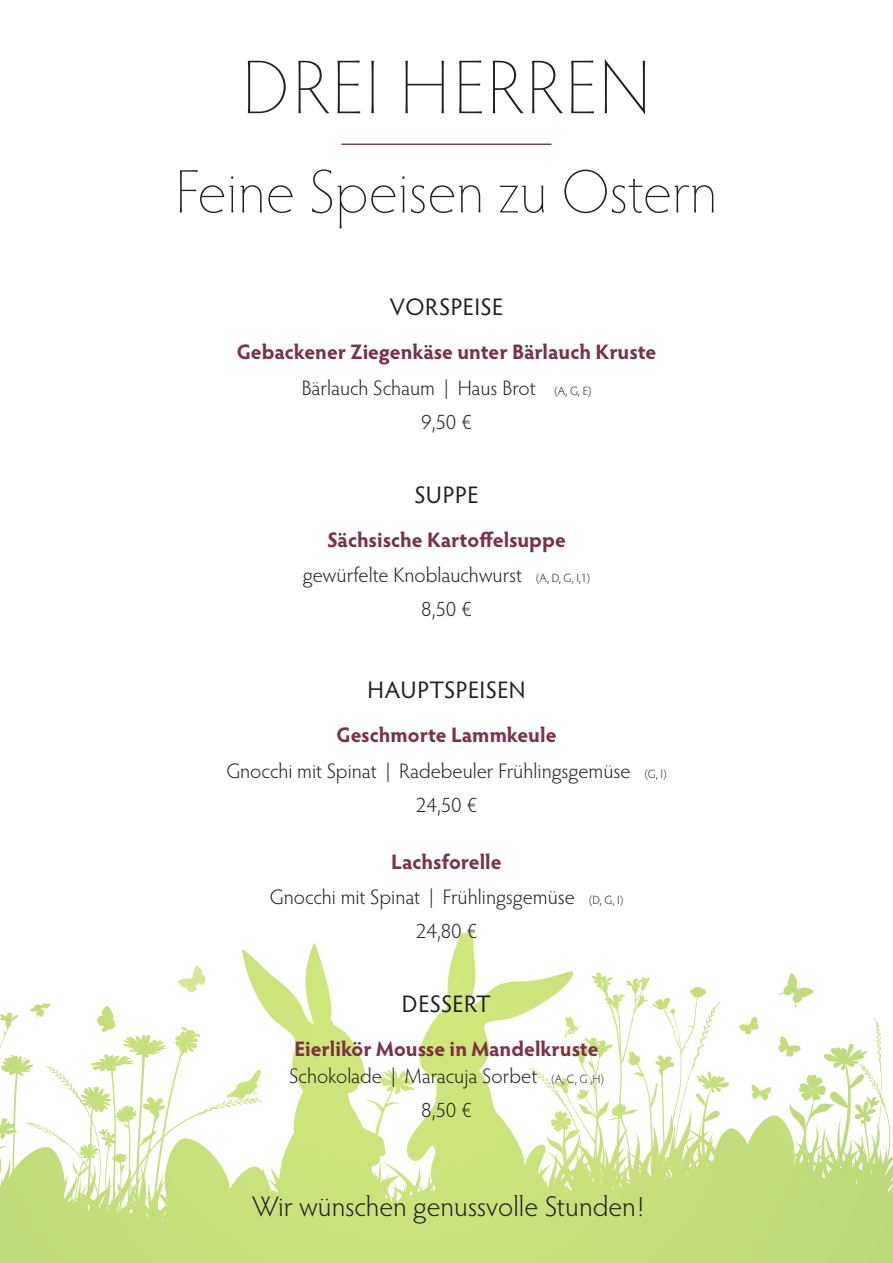
<style>
.page{position:relative;width:893px;height:1263px;background:#fff}
.page>*{position:absolute;margin:0;border:0;box-sizing:border-box;transform-origin:0 0}
.t1{font:200 76.5px "Hypatia Sans Pro";letter-spacing:.03em;color:#231f20}
.t2{font:200 61.5px "Hypatia Sans Pro";letter-spacing:-.005em;color:#231f20}
.t3{font:300 28.5px "Hypatia Sans Pro";color:#231f20}
.t4{font:24px "Hypatia Sans Pro";letter-spacing:.015em;color:#231f20}
.t5{font:300 21px/34.8px "Hypatia Sans Pro";color:#231f20;text-align:center}
.t6{font:700 21px/34.8px "Hypatia Sans Pro";color:#7c3145;text-align:center}
.s1{font-weight:300;color:#231f20}
.s2{font-weight:300;font-size:12px;color:#231f20}
.s3{font-weight:700;color:#7c3145}
.s4{font-size:12px}
</style>
<div class="page">
<svg style="left:450px;top:933px;width:25px;height:32px"></svg>
<svg style="left:242px;top:943px;width:80px;height:22px"></svg>
<svg style="left:0;top:965px;width:893px;height:298px"></svg>
<hr style="left:342px;top:144px;width:209px;height:1px;background:#7c3145">
<h1 class="t1" style="left:242px;top:38px;width:410px">DREI HERREN</h1>
<h2 class="t2" style="left:175px;top:152px;width:544px">Feine Speisen zu Ostern</h2>
<p class="t4" style="left:390px;top:291px;width:115px">VORSPEISE</p>
<p class="t6" style="left:237px;top:334px;width:421px">Gebackener Ziegenkäse unter Bärlauch Kruste<br><span class="s1">Bärlauch Schaum | Haus Brot</span> <span class="s2">(A, G, E)<br></span><span class="s1">9,50 €</span></p>
<p class="t4" style="left:415px;top:478px;width:65px">SUPPE</p>
<p class="t5" style="left:303px;top:522px;width:289px"><span class="s3">Sächsische Kartoffelsuppe </span>gewürfelte Knoblauchwurst <span class="s4">(A, D, G, I,1)<br></span>8,50 €</p>
<p class="t4" style="left:367px;top:674px;width:160px">HAUPTSPEISEN</p>
<p class="t5" style="left:226px;top:717px;width:442px"><span class="s3">Geschmorte Lammkeule<br></span>Gnocchi mit Spinat | Radebeuler Frühlingsgemüse <span class="s4">(G, I)<br></span>24,50 €</p>
<p class="t5" style="left:270px;top:844px;width:355px"><span class="s3">Lachsforelle<br></span>Gnocchi mit Spinat | Frühlingsgemüse <span class="s4">(D, G, I)<br></span>24,80 €</p>
<p class="t4" style="left:402px;top:988px;width:91px">DESSERT</p>
<p class="t6" style="left:289px;top:1034px;width:316px;line-height:27px;text-align:left">Eierlikör Mousse in Mandelkruste<br><span class="s1">Schokolade | Maracuja Sorbet</span> <span class="s2">(A, C, G ,H)</span></p>
<p class="t5" style="left:421px;top:1092px;width:52px">8,50 €</p>
<h3 class="t3" style="left:252px;top:1188px;width:393px">Wir wünschen genussvolle Stunden!</h3>
</div>
